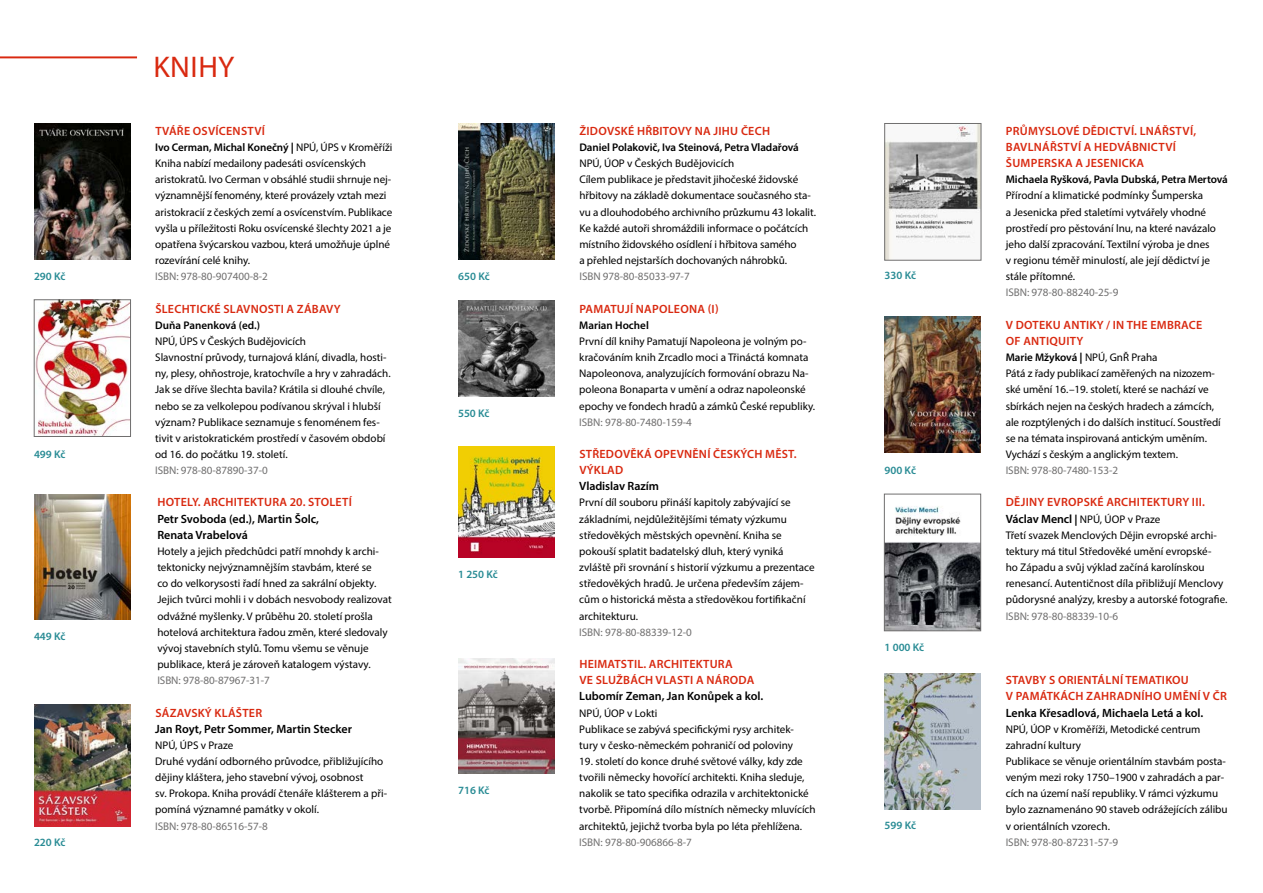
<style>
.page{position:relative;width:1263px;height:893px;background:#fff}
.page>*{position:absolute;margin:0;border:0;box-sizing:border-box;transform-origin:0 0}
.t1{font:30px "Myriad Pro";color:#d92910}
.t2{font:600 12px/16.2px "Myriad Pro";letter-spacing:.02em;color:#d92910}
.t3{font:600 12px/16.2px "Myriad Pro";color:#000}
.t4{font:11.1px/16.2px "Myriad Pro";color:#000}
.t5{font:11.1px "Myriad Pro";letter-spacing:-.005em;color:#706f6f}
.t6{font:600 11.1px "Myriad Pro";letter-spacing:-.01em;color:#000}
.t7{font:600 11.1px "Myriad Pro";color:#288b94}
.s1{font-weight:600}
.s2{font-weight:700}
.s3{font-weight:600;font-size:12px}
</style>
<div class="page">
<hr style="left:0;top:56px;width:137px;height:2px;background:#d92910">
<img style="left:34px;top:123px;width:96px;height:137px">
<img style="left:458px;top:123px;width:96px;height:137px">
<img style="left:458px;top:658px;width:96px;height:116px">
<img style="left:458px;top:446px;width:96px;height:111px">
<img style="left:458px;top:301px;width:96px;height:96px">
<img style="left:886px;top:125px;width:93px;height:133px">
<img style="left:884px;top:317px;width:97px;height:136px">
<img style="left:886px;top:506px;width:93px;height:123px">
<img style="left:884px;top:673px;width:97px;height:137px">
<img style="left:34px;top:705px;width:97px;height:121px">
<img style="left:34px;top:494px;width:97px;height:126px">
<img style="left:36px;top:302px;width:93px;height:133px">
<div style="left:34px;top:300px;width:97px;height:137px;border:1px solid #706f6f"></div>
<div style="left:884px;top:123px;width:97px;height:137px;border:1px solid #706f6f"></div>
<div style="left:884px;top:494px;width:97px;height:137px;border:1px solid #706f6f"></div>
<h1 class="t1" style="left:153px;top:48px;width:82px">knIHY</h1>
<p class="t2" style="left:155px;top:122px;width:46px">TVÁŘE OSVÍ</p>
<p class="t2" style="left:219px;top:122px;width:42px">CENSTVÍ</p>
<p class="t4" style="left:155px;top:139px;width:239px"><span class="s1">IVO CERMAN, MICHAL KONEČNÝ</span> <span class="s2">|</span> NPÚ, ÚPS v Kroměříži Kniha nabízí medailony padesáti osvícenských aristokratů. Ivo Cerman v obsáhlé studii shrnuje nej&shy;významnější fenomény, které provázely vztah mezi aristokracií z českých zemí a osvícenstvím. Publikace vyšla u příležitosti Roku osvícenské šlechty 2021 a je opatřena švýcarskou vazbou, která umožňuje úplné rozevírání celé knihy.</p>
<p class="t5" style="left:155px;top:270px;width:114px">ISBN: 978-80-907400-8-2</p>
<p class="t2" style="left:579px;top:122px;width:28px">ŽIDOVSK</p>
<p class="t2" style="left:628px;top:122px;width:50px">É HŘBITOVY</p>
<p class="t2" style="left:695px;top:122px;width:77px">NA JIHU ČECH</p>
<p class="t6" style="left:579px;top:140px;width:221px">DANIEL POLAKOVIČ, IVA STEINOVÁ, PETRA VLADAŘOVÁ</p>
<p class="t4" style="left:579px;top:155px;width:238px">NPÚ, ÚOP v Českých Budějovicích<br>Cílem publikace je představit jihočeské židovské hřbitovy na základě dokumentace současného sta&shy;vu a dlouhodobého archivního průzkumu 43 lokalit.<br>Ke každé autoři shromáždili informace o počátcích místního židovského osídlení i hřbitova samého<br>a přehled nejstarších dochovaných náhrobků.</p>
<p class="t5" style="left:579px;top:270px;width:112px">ISBN 978-80-85033-97-7</p>
<p class="t7" style="left:34px;top:270px;width:33px">290 KČ</p>
<p class="t7" style="left:458px;top:270px;width:33px">650 KČ</p>
<p class="t7" style="left:885px;top:269px;width:33px">330 KČ</p>
<p class="t7" style="left:34px;top:447px;width:33px">499 KČ</p>
<p class="t7" style="left:34px;top:629px;width:33px">449 KČ</p>
<p class="t7" style="left:34px;top:835px;width:33px">220 KČ</p>
<p class="t2" style="left:155px;top:300px;width:97px">ŠLECHTICKÉ SLAVNOS</p>
<p class="t2" style="left:274px;top:300px;width:61px">TI A ZÁBAVY</p>
<p class="t6" style="left:155px;top:318px;width:106px">DUŇA PANENKOVÁ (ED.)</p>
<p class="t4" style="left:155px;top:333px;width:237px">NPÚ, ÚPS v Českých Budějovicích<br>Slavnostní průvody, turnajová klání, divadla, hosti&shy;ny, plesy, ohňostroje, kratochvíle a hry v zahradách.<br>Jak se dříve šlechta bavila? Krátila si dlouhé chvíle, nebo se za velkolepou podívanou skrýval i hlubší význam? Publikace seznamuje s fenoménem fes&shy;tivit v aristokratickém prostředí v časovém období od 16. do počátku 19. století.</p>
<p class="t5" style="left:155px;top:464px;width:114px">ISBN: 978-80-87890-37-0</p>
<p class="t2" style="left:157px;top:494px;width:195px">HOTELY. ARCHITEKTURA 20. STOLETÍ</p>
<p class="t3" style="left:157px;top:510px;width:163px">PETR SVOBODA (ED.), MARTIN ŠOLC,<br>RENATA VRABELOVÁ</p>
<p class="t4" style="left:157px;top:543px;width:236px">Hotely a jejich předchůdci patří mnohdy k archi&shy;tektonicky nejvýznamnějším stavbám, které se<br>co do velkorysosti řadí hned za sakrální objekty.<br>Jejich tvůrci mohli i v dobách nesvobody realizovat odvážné myšlenky. V průběhu 20. století prošla hotelová architektura řadou změn, které sledovaly vývoj stavebních stylů. Tomu všemu se věnuje publikace, která je zároveň katalogem výstavy.</p>
<p class="t5" style="left:157px;top:674px;width:114px">ISBN: 978-80-87967-31-7</p>
<p class="t2" style="left:155px;top:704px;width:108px">SÁZAVSKÝ KLÁŠTER</p>
<p class="t3" style="left:155px;top:720px;width:198px">JAN ROYT, PETR SOMMER, MARTIN STECKER</p>
<p class="t4" style="left:155px;top:737px;width:233px">NPÚ, ÚPS v Praze<br>Druhé vydání odborného průvodce, přibližujícího dějiny kláštera, jeho stavební vývoj, osobnost<br>sv. Prokopa. Kniha provádí čtenáře klášterem a při&shy;pomíná významné památky v okolí.</p>
<p class="t5" style="left:155px;top:819px;width:114px">ISBN: 978-80-86516-57-8</p>
<p class="t7" style="left:458px;top:406px;width:33px">550 KČ</p>
<p class="t7" style="left:458px;top:567px;width:41px">1 250 KČ</p>
<p class="t7" style="left:458px;top:783px;width:33px">716 KČ</p>
<p class="t2" style="left:579px;top:300px;width:141px">PAMATUJÍ NAPOLEONA (I)</p>
<p class="t6" style="left:579px;top:318px;width:71px">MARIAN HOCHEL</p>
<p class="t4" style="left:579px;top:333px;width:237px">První díl knihy Pamatují Napoleona je volným po&shy;kračováním knih Zrcadlo moci a Třináctá komnata Napoleonova, analyzujících formování obrazu Na&shy;poleona Bonaparta v umění a odraz napoleonské epochy ve fondech hradů a zámků České republiky.</p>
<p class="t5" style="left:579px;top:415px;width:114px">ISBN: 978-80-7480-159-4</p>
<p class="t2" style="left:579px;top:446px;width:219px">STŘEDOVĚKÁ OPEVN ĚNÍ ČESKÝCH MĚST.<br>VÝKLAD</p>
<p class="t3" style="left:579px;top:478px;width:81px">VLADISLAV RAZÍM</p>
<p class="t4" style="left:579px;top:494px;width:237px">První díl souboru přináší kapitoly zabývající se základními, nejdůležitějšími tématy výzkumu středověkých městských opevnění. Kniha se pokouší splatit badatelský dluh, který vyniká zvláště při srovnání s historií výzkumu a prezentace středověkých hradů. Je určena především zájem&shy;cům o historická města a středověkou fortifikační architekturu.</p>
<p class="t5" style="left:579px;top:625px;width:114px">ISBN: 978-80-88339-12-0</p>
<p class="t2" style="left:579px;top:656px;width:176px">HEIMATSTIL. ARCHITEKTURA<br>VE SLUŽBÁCH VLASTI A NÁRODA</p>
<p class="t3" style="left:579px;top:688px;width:186px">LUBOMÍR ZEMAN, JAN KONŮPEK A KOL.</p>
<p class="t4" style="left:579px;top:704px;width:216px">NPÚ, ÚOP v Lokti<br>Publikace se zabývá specifickými rysy architek&shy;tury v česko-německém pohraničí od poloviny</p>
<p class="t4" style="left:579px;top:753px;width:238px">19. století do konce druhé světové války, kdy zde tvořili německy hovořící architekti. Kniha sleduje, nakolik se tato specifika odrazila v architektonické tvorbě. Připomíná dílo místních německy mluvících architektů, jejichž tvorba byla po léta přehlížena.</p>
<p class="t5" style="left:579px;top:835px;width:114px">ISBN: 978-80-906866-8-7</p>
<p class="t7" style="left:884px;top:464px;width:33px">900 KČ</p>
<p class="t7" style="left:884px;top:640px;width:41px">1 000 KČ</p>
<p class="t7" style="left:884px;top:818px;width:33px">599 KČ</p>
<p class="t2" style="left:1006px;top:122px;width:192px">PRŮMYSLOVÉ DĚDICTVÍ. LNÁŘSTVÍ,<br>BAVLNÁŘSTVÍ A HEDVÁBNI CTVÍ<br>ŠUMPERSKA A JESENICKA</p>
<p class="t6" style="left:1006px;top:172px;width:224px">MICHAELA RYŠKOVÁ, PAVLA DUBSKÁ, PETRA MERTOVÁ</p>
<p class="t4" style="left:1006px;top:187px;width:212px">Přírodní a klimatické podmínky Šumperska<br>a Jesenicka před staletími vytvářely vhodné prostředí pro pěstování lnu, na které navázalo jeho další zpracování. Textilní výroba je dnes v regionu téměř minulostí, ale její dědictví je stále přítomné.</p>
<p class="t5" style="left:1006px;top:286px;width:114px">ISBN: 978-80-88240-25-9</p>
<p class="t2" style="left:1006px;top:316px;width:198px">V DOTEKU ANTIKY / IN THE EMBRACE<br>OF ANTIQUITY</p>
<p class="t4" style="left:1006px;top:349px;width:217px"><span class="s1">MARIE MŽYKOVÁ</span> <span class="s2">|</span> NPÚ, GnŘ Praha<br>Pátá z řady publikací zaměřených na nizozem&shy;ské umění 16.–19. století, které se nachází ve sbírkách nejen na českých hradech a zámcích, ale rozptýlených i do dalších institucí. Soustředí se na témata inspirovaná antickým uměním.<br>Vychází s českým a anglickým textem.</p>
<p class="t5" style="left:1006px;top:464px;width:114px">ISBN: 978-80-7480-153-2</p>
<p class="t2" style="left:1006px;top:494px;width:27px">DĚJINY</p>
<p class="t2" style="left:1047px;top:494px;width:159px">EVROPSKÉ ARCHITEKTURY III.</p>
<p class="t4" style="left:1006px;top:511px;width:223px"><span class="s3">VÁCLAV MENCL</span> <span class="s2">|</span> NPÚ, ÚOP v Praze<br>Třetí svazek Menclových Dějin evropské archi&shy;tektury má titul Středověké umění evropské-<br>ho Západu a svůj výklad začíná karolínskou renesancí. Autentičnost díla přibližují Menclovy půdorysné analýzy, kresby a autorské fotografie.</p>
<p class="t5" style="left:1006px;top:609px;width:114px">ISBN: 978-80-88339-10-6</p>
<p class="t2" style="left:1006px;top:672px;width:215px">STAVBY S ORIENTÁLNÍ TEMATIKOU<br>V PAMÁTKÁCH ZAHRADNÍHO UMĚNÍ V ČR</p>
<p class="t3" style="left:1006px;top:704px;width:199px">LENKA KŘESADLOVÁ, MICHAELA LETÁ A KOL.</p>
<p class="t4" style="left:1006px;top:721px;width:223px">NPÚ, ÚOP v Kroměříži, Metodické centrum zahradní kultury<br>Publikace se věnuje orientálním stavbám posta&shy;veným mezi roky 1750–1900 v zahradách a par&shy;cích na území naší republiky. V rámci výzkumu bylo zaznamenáno 90 staveb odrážejících zálibu v orientálních vzorech.</p>
<p class="t5" style="left:1006px;top:835px;width:114px">ISBN: 978-80-87231-57-9</p>
</div>
